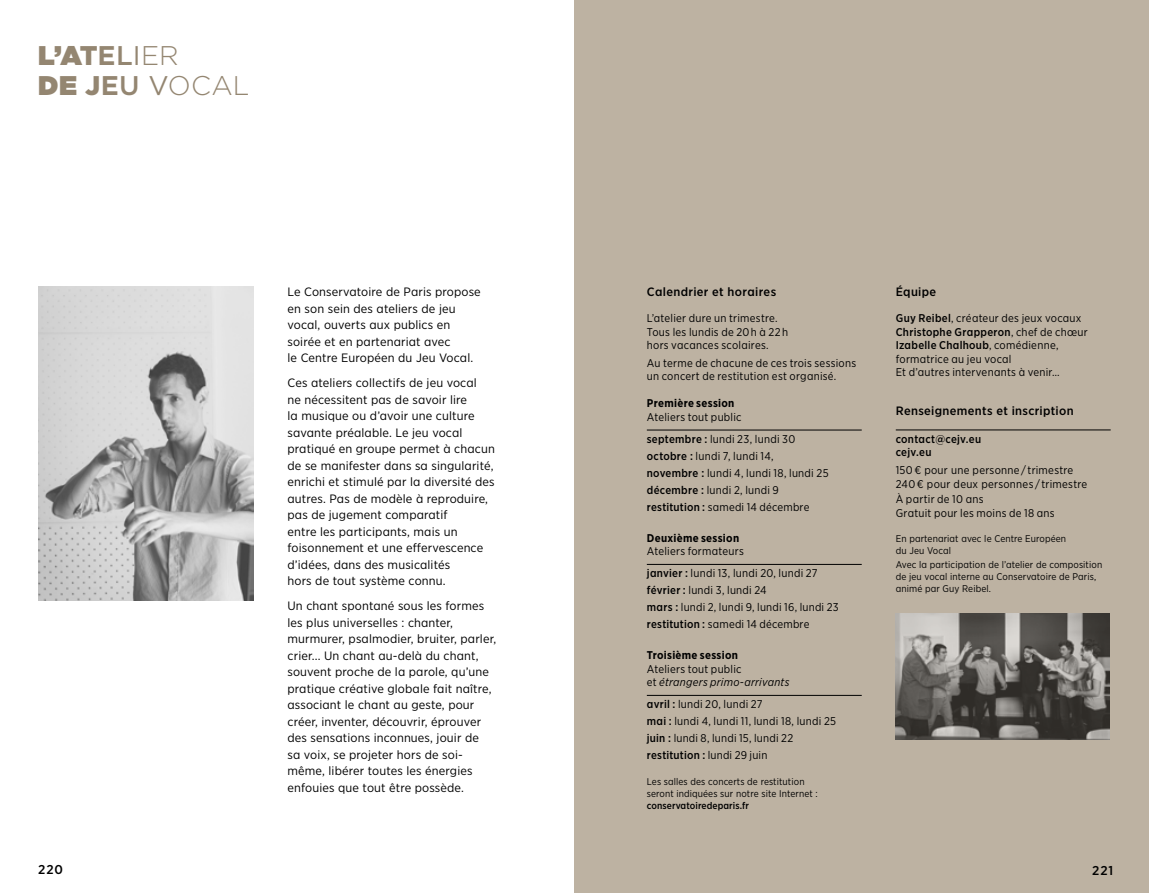
<style>
.page{position:relative;width:1149px;height:893px;background:#fff}
.page>*{position:absolute;margin:0;border:0;box-sizing:border-box;transform-origin:0 0}
.t1{font:300 27px/30px "Gotham";color:#948671}
.t2{font:500 12.9px "Gotham Narrow";letter-spacing:.06em;color:#000;scale:1.05 1}
.t3{font:12.15px/16.5px "Gotham Narrow";letter-spacing:.01em;color:#000;scale:1.05 1}
.t4{font:500 12.15px "Gotham Narrow";letter-spacing:.025em;color:#000;scale:1.05 1}
.t5{font:11.25px/13.5px "Gotham Narrow";letter-spacing:.02em;color:#000}
.t6{font:700 11.25px "Gotham Narrow";letter-spacing:.025em;color:#000}
.t7{font:italic 11.25px/13.5px "Gotham Narrow";letter-spacing:.02em;color:#000}
.t8{font:500 11.25px/13.5px "Gotham Narrow";letter-spacing:.02em;color:#000}
.t9{font:9.75px/12px "Gotham Narrow";letter-spacing:.01em;color:#000}
.t10{font:500 9.75px "Gotham Narrow";letter-spacing:.01em;color:#000}
.s1{font-weight:900}
.s2{font-weight:700}
.s3{font-weight:500}
.s4{font-weight:400}
.s5{font-style:normal}
</style>
<div class="page">
<div style="left:574px;top:0;width:574px;height:893px;background:#bdb2a2"></div>
<img style="left:39px;top:286px;width:214px;height:314px">
<img style="left:895px;top:614px;width:213px;height:125px">
<hr style="left:646px;top:430px;width:215px;height:1px;background:#000">
<hr style="left:646px;top:564px;width:215px;height:1px;background:#000">
<hr style="left:646px;top:695px;width:215px;height:1px;background:#000">
<hr style="left:895px;top:430px;width:215px;height:1px;background:#000">
<h1 class="t1" style="left:38px;top:39px;width:213px"><span class="s1">L’A</span><span class="s1">T</span><span class="s2">E</span><span class="s3">L</span><span class="s4">I</span>ER<br><span class="s1">DE</span> <span class="s1">J</span><span class="s2">E</span><span class="s3">U</span> <span class="s4">V</span>OCAL</h1>
<p class="t3" style="left:287px;top:283px;width:185px">Le Conservatoire de Paris propose en son sein des ateliers de jeu vocal, ouverts aux publics en soirée et en partenariat avec<br>le Centre Européen du Jeu Vocal.</p>
<p class="t3" style="left:287px;top:374px;width:199px">Ces ateliers collectifs de jeu vocal<br>ne nécessitent pas de savoir lire<br>la musique ou d’avoir une culture savante préalable. Le jeu vocal pratiqué en groupe permet à chacun de se manifester dans sa singularité, enrichi et stimulé par la diversité des autres. Pas de modèle à reproduire, pas de jugement comparatif<br>entre les participants, mais un foisonnement et une effervescence d’idées, dans des musicalités<br>hors de tout système connu.</p>
<p class="t3" style="left:287px;top:597px;width:200px">Un chant spontané sous les formes les plus universelles : chanter, murmurer, psalmodier, bruiter, parler, crier... Un chant au-delà du chant, souvent proche de la parole, qu’une pratique créative globale fait naître, associant le chant au geste, pour créer, inventer, découvrir, éprouver des sensations inconnues, jouir de<br>sa voix, se projeter hors de soi&shy;même, libérer toutes les énergies enfouies que tout être possède.</p>
<p class="t4" style="left:646px;top:284px;width:125px">Calendrier et horaires</p>
<p class="t5" style="left:646px;top:311px;width:143px">L’atelier dure un trimestre.<br>Tous les lundis de 20 h à 22 h hors vacances scolaires.</p>
<p class="t5" style="left:646px;top:356px;width:211px">Au terme de chacune de ces trois sessions un concert de restitution est organisé.</p>
<p class="t6" style="left:646px;top:396px;width:89px">Première session</p>
<p class="t5" style="left:646px;top:406px;width:150px;line-height:22px">Ateliers tout public <span class="s3">septembre :</span> lundi 23, lundi 30</p>
<p class="t5" style="left:646px;top:447px;width:183px;line-height:17px"><span class="s3">octobre :</span> lundi 7, lundi 14,<br><span class="s3">novembre :</span> lundi 4, lundi 18, lundi 25 <span class="s3">décembre :</span> lundi 2, lundi 9 <span class="s3">restitution :</span> samedi 14 décembre</p>
<p class="t6" style="left:646px;top:531px;width:94px">Deuxième session</p>
<p class="t5" style="left:646px;top:540px;width:172px;line-height:22px">Ateliers formateurs<br><span class="s3">janvier :</span> lundi 13, lundi 20, lundi 27</p>
<p class="t5" style="left:646px;top:582px;width:193px;line-height:17px"><span class="s3">février :</span> lundi 3, lundi 24<br><span class="s3">mars :</span> lundi 2, lundi 9, lundi 16, lundi 23 <span class="s3">restitution :</span> samedi 14 décembre</p>
<p class="t6" style="left:646px;top:648px;width:93px">Troisième session</p>
<p class="t7" style="left:646px;top:662px;width:144px"><span class="s5">Ateliers tout public<br>et</span> étrangers primo-arrivants</p>
<p class="t5" style="left:646px;top:696px;width:191px;line-height:17px"><span class="s3">avril :</span> lundi 20, lundi 27<br><span class="s3">mai :</span> lundi 4, lundi 11, lundi 18, lundi 25 <span class="s3">juin :</span> lundi 8, lundi 15, lundi 22 <span class="s3">restitution :</span> lundi 29 juin</p>
<p class="t9" style="left:646px;top:775px;width:172px">Les salles des concerts de restitution seront indiquées sur notre site Internet :</p>
<p class="t10" style="left:646px;top:799px;width:104px">conservatoiredeparis.fr</p>
<p class="t4" style="left:895px;top:284px;width:40px">Équipe</p>
<p class="t5" style="left:895px;top:311px;width:193px"><span class="s3">Guy Reibel</span>, créateur des jeux vocaux<br><span class="s3">Christophe Grapperon</span>, chef de chœur<br><span class="s3">Izabelle Chalhoub</span>, comédienne, formatrice au jeu vocal<br>Et d’autres intervenants à venir…</p>
<p class="t4" style="left:895px;top:403px;width:171px">Renseignements et inscription</p>
<p class="t8" style="left:895px;top:432px;width:87px">contact@cejv.eu cejv.eu</p>
<p class="t5" style="left:895px;top:463px;width:193px">150 € pour une personne / trimestre<br>240 € pour deux personnes / trimestre</p>
<p class="t5" style="left:895px;top:492px;width:160px">À partir de 10 ans<br>Gratuit pour les moins de 18 ans</p>
<p class="t9" style="left:895px;top:533px;width:172px">En partenariat avec le Centre Européen du Jeu Vocal</p>
<p class="t9" style="left:895px;top:559px;width:208px">Avec la participation de l’atelier de composition de jeu vocal interne au Conservatoire de Paris, animé par Guy Reibel.</p>
<p class="t2" style="left:38px;top:861px;width:25px">220</p>
<p class="t2" style="left:1091px;top:863px;width:21px">221</p>
</div>
